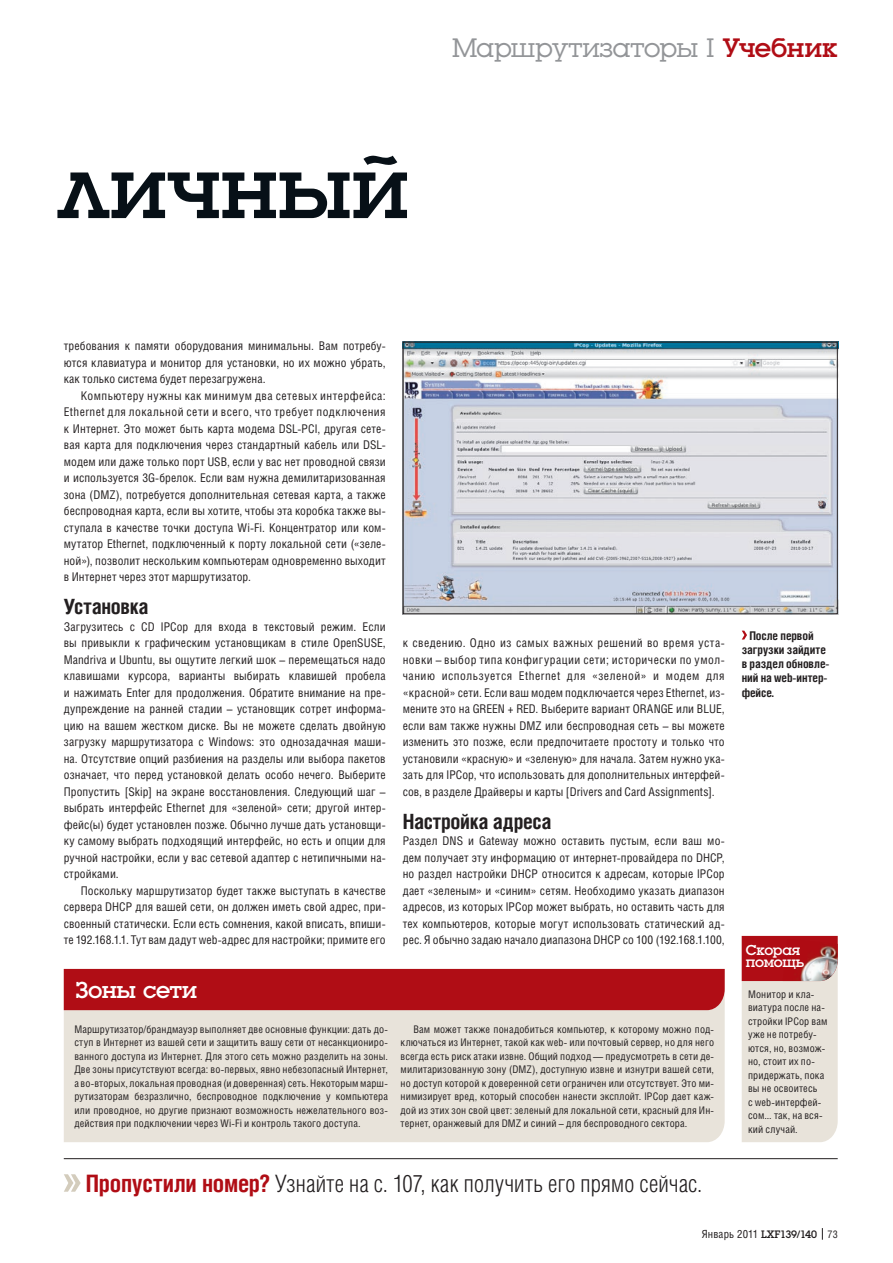
<style>
.page{position:relative;width:893px;height:1263px;background:#fff}
.page>*{position:absolute;margin:0;border:0;box-sizing:border-box;transform-origin:0 0}
.Tutorial_Head{font:91.5px "Luga";letter-spacing:-.015em;color:#071017}
.t1{font:27.75px "Luga";letter-spacing:-.01em;color:#939598}
.Bottom_Text_Line{font:300 24px "Helios Cond";letter-spacing:.01em;color:#231f20}
.Box_Title_Large{font:24px "Luga";letter-spacing:-.02em;color:#fff}
.Subhead{font:700 21px "Helios Cond";letter-spacing:-.015em;color:#231f20}
.Box_Title{font:15px/12px "Luga";letter-spacing:-.02em;color:#fff}
.Text_Indent{font:12px/16.5px "Helios Cond";letter-spacing:.01em;color:#231f20;text-align:justify}
.Text_1st{font:12px/16.5px "Helios Cond";letter-spacing:.01em;color:#231f20;text-align:justify}
.t2{font:700 12px/14.2px "Helios Cond";letter-spacing:-.005em;color:#231f20}
.t3{font:11.25px "Helios Cond";letter-spacing:.01em;color:#231f20}
.Box_Text_1st{font:10.5px/13.5px "Helios Cond";letter-spacing:.015em;color:#231f20}
.Box_Text_Indent{font:10.5px/13.5px "Helios Cond";letter-spacing:.01em;color:#231f20;text-align:justify}
.s1{color:#b00d15}
.s2{font-weight:700;color:#b00d15}
.s3{font-family:"Luga"}
.s4{font-size:10.5px}
</style>
<div class="page">
<svg style="left:822px;top:1228px;width:1px;height:12px"></svg>
<hr style="left:64px;top:1158px;width:774px;height:1px;background:#231f20">
<svg style="left:64px;top:1174px;width:17px;height:18px"></svg>
<img style="left:405px;top:344px;width:431px;height:268px">
<div style="left:403px;top:342px;width:435px;height:272px;border:1px solid #231f20"></div>
<svg style="left:742px;top:631px;width:5px;height:8px"></svg>
<svg style="left:742px;top:936px;width:96px;height:206px;background:#e1cbc3"></svg>
<img style="left:783px;top:938px;width:55px;height:43px">
<div style="left:64px;top:1010px;width:661px;height:132px;background:#e8e3da"></div>
<div style="left:64px;top:969px;width:661px;height:41px;background:#b00d15"></div>
<p class="Tutorial_Head" style="left:57px;top:144px;width:354px">личный</p>
<h2 class="t1" style="left:452px;top:35px;width:387px">Маршрутизаторы I <span class="s1">Учебник</span></h2>
<p class="Text_Indent" style="left:64px;top:337px;width:323px">требования к памяти оборудования минимальны. Вам потребу&shy;ются клавиатура и монитор для установки, но их можно убрать, как только система будет перезагружена.</p>
<p class="Text_Indent" style="left:64px;top:387px;width:323px;text-indent:17px">Компьютеру нужны как минимум два сетевых интерфейса:<br>Ethernet для локальной сети и всего, что требует подключения к Интернет. Это может быть карта модема DSL-PCI, другая сете&shy;вая карта для подключения через стандартный кабель или DSL&shy;модем или даже только порт USB, если у вас нет проводной связи и используется 3G-брелок. Если вам нужна демилитаризованная зона (DMZ), потребуется дополнительная сетевая карта, а также беспроводная карта, если вы хотите, чтобы эта коробка также вы&shy;ступала в качестве точки доступа Wi-Fi. Концентратор или ком&shy;мутатор Ethernet, подключенный к порту локальной сети («зеле&shy;ной»), позволит нескольким компьютерам одновременно выходит в Интернет через этот маршрутизатор.</p>
<p class="Subhead" style="left:64px;top:594px;width:86px">Установка</p>
<p class="Text_1st" style="left:64px;top:618px;width:323px">Загрузитесь с CD IPCop для входа в текстовый режим. Если вы привыкли к графическим установщикам в стиле OpenSUSE, Mandriva и Ubuntu, вы ощутите легкий шок – перемещаться надо клавишами курсора, варианты выбирать клавишей пробела и нажимать Enter для продолжения. Обратите внимание на пре&shy;дупреждение на ранней стадии – установщик сотрет информа&shy;цию на вашем жестком диске. Вы не можете сделать двойную загрузку маршрутизатора с Windows: это однозадачная маши&shy;на. Отсутствие опций разбиения на разделы или выбора пакетов означает, что перед установкой делать особо нечего. Выберите Пропустить [Skip] на экране восстановления. Следующий шаг – выбрать интерфейс Ethernet для «зеленой» сети; другой интер&shy;фейс(ы) будет установлен позже. Обычно лучше дать установщи&shy;ку самому выбрать подходящий интерфейс, но есть и опции для ручной настройки, если у вас сетевой адаптер с нетипичными на&shy;стройками.</p>
<p class="Text_Indent" style="left:64px;top:882px;width:323px;text-indent:17px">Поскольку маршрутизатор будет также выступать в качестве сервера DHCP для вашей сети, он должен иметь свой адрес, при&shy;своенный статически. Если есть сомнения, какой вписать, впиши&shy;те 192.168.1.1. Тут вам дадут web-адрес для настройки; примите его</p>
<p class="Text_Indent" style="left:403px;top:634px;width:323px">к сведению. Одно из самых важных решений во время уста&shy;новки – выбор типа конфигурации сети; исторически по умол&shy;чанию используется Ethernet для «зеленой» и модем для «красной» сети. Если ваш модем подключается через Ethernet, из&shy;мените это на GREEN + RED. Выберите вариант ORANGE или BLUE, если вам также нужны DMZ или беспроводная сеть – вы можете изменить это позже, если предпочитаете простоту и только что установили «красную» и «зеленую» для начала. Затем нужно ука&shy;зать для IPCop, что использовать для дополнительных интерфей&shy;сов, в разделе Драйверы и карты [Drivers and Card Assignments].</p>
<p class="Subhead" style="left:403px;top:809px;width:150px">Настройка адреса</p>
<p class="Text_1st" style="left:403px;top:832px;width:323px">Раздел DNS и Gateway можно оставить пустым, если ваш мо&shy;дем получает эту информацию от интернет-провайдера по DHCP, но раздел настройки DHCP относится к адресам, которые IPCop дает «зеленым» и «синим» сетям. Необходимо указать диапазон адресов, из которых IPCop может выбрать, но оставить часть для тех компьютеров, которые могут использовать статический ад&shy;рес. Я обычно задаю начало диапазона DHCP со 100 (192.168.1.100,</p>
<p class="Box_Title_Large" style="left:76px;top:978px;width:123px">Зоны сети</p>
<p class="Box_Text_1st" style="left:74px;top:1022px;width:315px;text-align:justify">Маршрутизатор/брандмауэр выполняет две основные функции: дать до&shy;ступ в Интернет из вашей сети и защитить вашу сети от несанкциониро&shy;ванного доступа из Интернет. Для этого сеть можно разделить на зоны.<br>Две зоны присутствуют всегда: во-первых, явно небезопасный Интернет, а во-вторых, локальная проводная (и доверенная) сеть. Некоторым марш&shy;рутизаторам безразлично, беспроводное подключение у компьютера или проводное, но другие признают возможность нежелательного воз&shy;действия при подключении через Wi-Fi и контроль такого доступа.</p>
<p class="Box_Text_Indent" style="left:401px;top:1022px;width:315px;text-indent:13px">Вам может также понадобиться компьютер, к которому можно под&shy;ключаться из Интернет, такой как web- или почтовый сервер, но для него всегда есть риск атаки извне. Общий подход — предусмотреть в сети де&shy;милитаризованную зону (DMZ), доступную извне и изнутри вашей сети, но доступ которой к доверенной сети ограничен или отсутствует. Это ми&shy;нимизирует вред, который способен нанести эксплойт. IPCop дает каж&shy;дой из этих зон свой цвет: зеленый для локальной сети, красный для Ин&shy;тернет, оранжевый для DMZ и синий – для беспроводного сектора.</p>
<p class="Bottom_Text_Line" style="left:86px;top:1170px;width:618px"><span class="s2">Пропустили номер?</span> Узнайте на с. 107, как получить его прямо сейчас.</p>
<p class="t2" style="left:742px;top:628px;width:88px;text-indent:8px">После первой загрузки зайдите в раздел обновле&shy;ний на web-интер&shy;фейсе.</p>
<p class="Box_Title" style="left:746px;top:945px;width:60px">Скорая помощь</p>
<p class="Box_Text_1st" style="left:748px;top:987px;width:81px">Монитор и кла&shy;виатура после на&shy;стройки IPCop вам уже не потребу&shy;ются, но, возмож&shy;но, стоит их по&shy;придержать, пока вы не освоитесь<br>с web-интерфей&shy;сом... так, на вся&shy;кий случай.</p>
<p class="t3" style="left:702px;top:1227px;width:137px">Январь 2011 <span class="s3">LXF139/140</span> <span class="s4">73</span></p>
</div>
